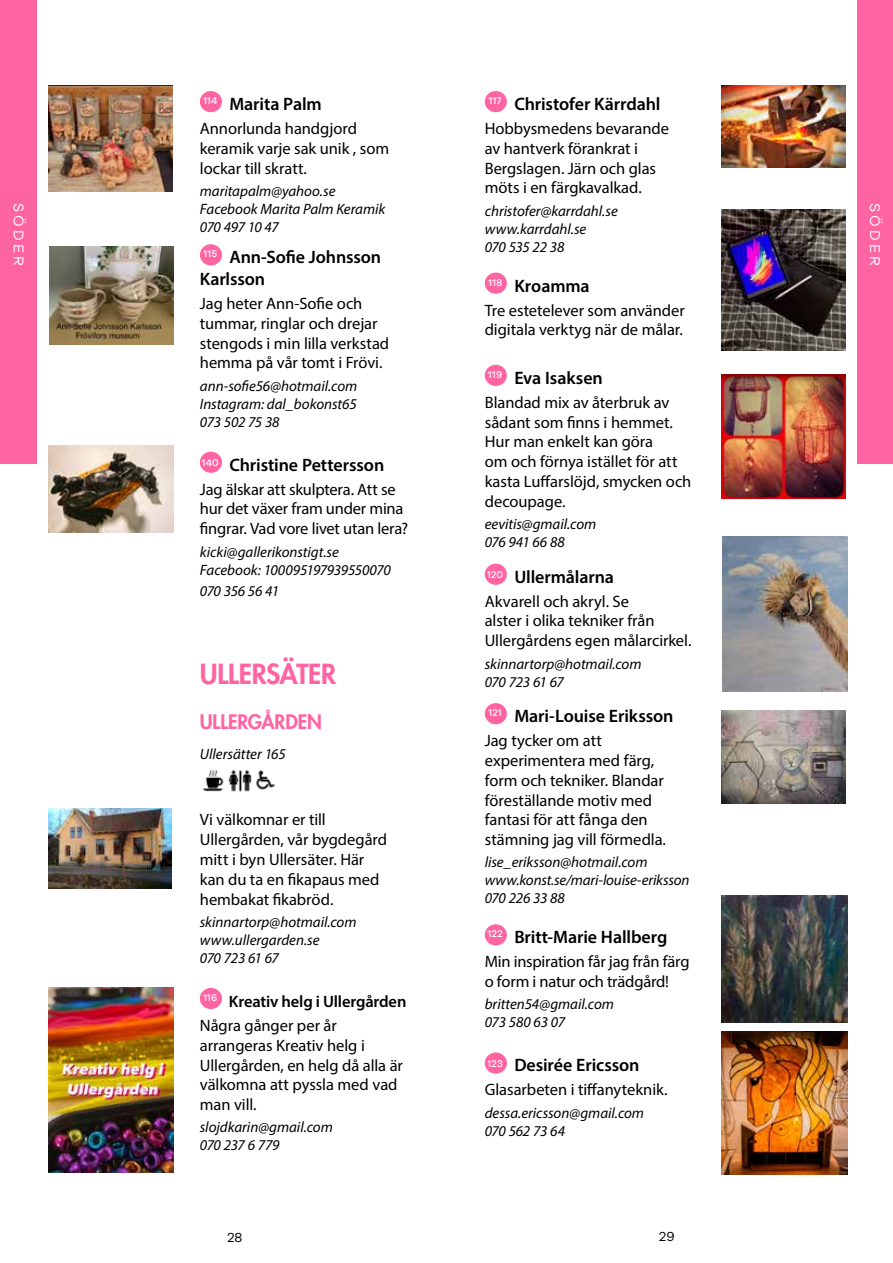
<style>
.page{position:relative;width:893px;height:1263px;background:#fff}
.page>*{position:absolute;margin:0;border:0;box-sizing:border-box;transform-origin:0 0}
.t1{font:800 27px "Futura Std";letter-spacing:-.01em;color:#ff64a2}
.t2{font:800 19.5px "Futura Std";letter-spacing:-.005em;color:#ff64a2}
.t3{font:600 18px/21.6px "Myriad Pro";letter-spacing:-.005em;color:#000}
.t4{font:16.5px/19.8px "Myriad Pro";letter-spacing:-.005em;color:#000}
.t5{font:600 16.5px/24px "Myriad Pro";letter-spacing:-.01em;color:#000}
.t6{font:italic 15px/18px "Myriad Pro";letter-spacing:-.005em;color:#000}
.t7{font:italic 15px "Myriad Pro";letter-spacing:-.03em;color:#000}
.t8{font:14.55px "Galano Grotesque";letter-spacing:.22em;color:#fff}
.t9{font:13.5px "Galano Grotesque";color:#000}
.s1{font-weight:400}
</style>
<div class="page">
<div style="left:0;top:0;width:37px;height:464px;background:#ff64a2"></div>
<div style="left:857px;top:0;width:36px;height:464px;background:#ff64a2"></div>
<div style="left:200px;top:91px;width:22px;height:21px;background:#ff64a2;border-radius:50%"></div>
<div style="left:200px;top:244px;width:22px;height:21px;background:#ff64a2;border-radius:50%"></div>
<div style="left:200px;top:452px;width:22px;height:21px;background:#ff64a2;border-radius:50%"></div>
<img style="left:202px;top:770px;width:22px;height:22px">
<img style="left:228px;top:770px;width:24px;height:22px">
<img style="left:256px;top:770px;width:19px;height:20px">
<div style="left:200px;top:988px;width:22px;height:21px;background:#ff64a2;border-radius:50%"></div>
<img style="left:49px;top:85px;width:124px;height:106px">
<img style="left:50px;top:246px;width:123px;height:99px">
<img style="left:49px;top:445px;width:124px;height:88px">
<img style="left:49px;top:809px;width:123px;height:79px">
<img style="left:49px;top:987px;width:125px;height:186px">
<div style="left:485px;top:91px;width:22px;height:21px;background:#ff64a2;border-radius:50%"></div>
<div style="left:485px;top:273px;width:22px;height:21px;background:#ff64a2;border-radius:50%"></div>
<div style="left:485px;top:365px;width:22px;height:21px;background:#ff64a2;border-radius:50%"></div>
<div style="left:485px;top:564px;width:22px;height:21px;background:#ff64a2;border-radius:50%"></div>
<div style="left:485px;top:703px;width:22px;height:21px;background:#ff64a2;border-radius:50%"></div>
<div style="left:485px;top:924px;width:22px;height:21px;background:#ff64a2;border-radius:50%"></div>
<div style="left:485px;top:1052px;width:22px;height:22px;background:#ff64a2;border-radius:50%"></div>
<img style="left:721px;top:85px;width:125px;height:83px">
<img style="left:721px;top:209px;width:125px;height:141px">
<img style="left:721px;top:375px;width:125px;height:123px">
<img style="left:722px;top:536px;width:125px;height:155px">
<img style="left:721px;top:710px;width:124px;height:93px">
<img style="left:721px;top:896px;width:126px;height:126px">
<img style="left:721px;top:1032px;width:126px;height:142px">
<p class="t3" style="left:489px;top:93px;width:173px"><sup>117</sup> Christofer Kärrdahl</p>
<p class="t4" style="left:485px;top:118px;width:186px">Hobbysmedens bevarande av hantverk förankrat i<br>Bergslagen. Järn och glas möts i en färgkavalkad.</p>
<p class="t6" style="left:485px;top:201px;width:135px">christofer@karrdahl.se www.karrdahl.se<br>070 535 22 38</p>
<p class="t3" style="left:488px;top:274px;width:103px"><sup>118</sup> Kroamma</p>
<p class="t4" style="left:485px;top:300px;width:202px">Tre estetelever som använder digitala verktyg när de målar.</p>
<p class="t3" style="left:488px;top:366px;width:116px"><sup>119</sup> Eva Isaksen</p>
<p class="t4" style="left:485px;top:392px;width:208px">Blandad mix av återbruk av sådant som finns i hemmet.<br>Hur man enkelt kan göra<br>om och förnya istället för att kasta Luffarslöjd, smycken och decoupage.</p>
<p class="t6" style="left:485px;top:515px;width:113px">eevitis@gmail.com<br>076 941 66 88</p>
<p class="t3" style="left:487px;top:565px;width:128px"><sup>120</sup> Ullermålarna</p>
<p class="t4" style="left:485px;top:591px;width:208px">Akvarell och akryl. Se<br>alster i olika tekniker från<br>Ullergårdens egen målarcirkel.</p>
<p class="t6" style="left:485px;top:654px;width:158px">skinnartorp@hotmail.com<br>070 723 61 67</p>
<p class="t3" style="left:489px;top:705px;width:186px"><sup>121</sup> Mari-Louise Eriksson</p>
<p class="t4" style="left:485px;top:730px;width:183px">Jag tycker om att experimentera med färg, form och tekniker. Blandar föreställande motiv med fantasi för att fånga den stämning jag vill förmedla.</p>
<p class="t6" style="left:485px;top:853px;width:206px">lise_eriksson@hotmail.com www.konst.se/mari-louise-eriksson<br>070 226 33 88</p>
<p class="t3" style="left:488px;top:926px;width:181px"><sup>122</sup> Britt-Marie Hallberg</p>
<p class="t4" style="left:485px;top:951px;width:206px">Min inspiration får jag från färg o form i natur och trädgård!</p>
<p class="t6" style="left:485px;top:995px;width:131px">britten54@gmail.com<br>073 580 63 07</p>
<p class="t3" style="left:488px;top:1054px;width:153px"><sup>123</sup> Desirée Ericsson</p>
<p class="t4" style="left:485px;top:1080px;width:184px">Glasarbeten i tiffanyteknik.</p>
<p class="t6" style="left:485px;top:1103px;width:161px">dessa.ericsson@gmail.com<br>070 562 73 64</p>
<p class="t3" style="left:203px;top:93px;width:120px"><sup>114</sup> Marita Palm</p>
<p class="t4" style="left:200px;top:118px;width:191px">Annorlunda handgjord keramik varje sak unik , som lockar till skratt.</p>
<p class="t6" style="left:200px;top:182px;width:187px">maritapalm@yahoo.se<br>Facebook Marita Palm Keramik<br>070 497 10 47</p>
<p class="t3" style="left:200px;top:246px;width:183px"><sup>115</sup> Ann-Sofie Johnsson<br>Karlsson</p>
<p class="t4" style="left:200px;top:293px;width:191px">Jag heter Ann-Sofie och tummar, ringlar och drejar stengods i min lilla verkstad hemma på vår tomt i Frövi.</p>
<p class="t6" style="left:200px;top:376px;width:159px;text-align:justify">ann-sofie56@hotmail.com Instagram: dal_bokonst65<br>073 502 75 38</p>
<p class="t3" style="left:202px;top:453px;width:184px"><sup>140</sup> Christine Pettersson</p>
<p class="t4" style="left:200px;top:479px;width:210px">Jag älskar att skulptera. Att se hur det växer fram under mina fingrar. Vad vore livet utan lera?</p>
<p class="t6" style="left:200px;top:542px;width:192px">kicki@gallerikonstigt.se<br>Facebook: 100095197939550070</p>
<p class="t7" style="left:200px;top:582px;width:81px">070 356 56 41</p>
<p class="t8" style="left:27px;top:203px;width:65px;rotate:90deg">SÖDER</p>
<p class="t8" style="left:884px;top:203px;width:65px;rotate:90deg">SÖDER</p>
<h1 class="t1" style="left:200px;top:657px;width:138px">ULLERSÄTER</h1>
<p class="t2" style="left:200px;top:709px;width:124px">ULLERGÅRDEN</p>
<p class="t6" style="left:200px;top:745px;width:87px">Ullersätter 165</p>
<p class="t4" style="left:200px;top:810px;width:189px">Vi välkomnar er till<br>Ullergården, vår bygdegård mitt i byn Ullersäter. Här kan du ta en fikapaus med hembakat fikabröd.</p>
<p class="t6" style="left:200px;top:912px;width:158px">skinnartorp@hotmail.com www.ullergarden.se<br>070 723 61 67</p>
<p class="t5" style="left:200px;top:989px;width:208px"><sup>116</sup> Kreativ helg i Ullergården<br><span class="s1">Några gånger per år</span></p>
<p class="t4" style="left:200px;top:1035px;width:205px">arrangeras Kreativ helg i<br>Ullergården, en helg då alla är välkomna att pyssla med vad man vill.</p>
<p class="t6" style="left:200px;top:1118px;width:135px">slojdkarin@gmail.com<br>070 237 6 779</p>
<p class="t9" style="left:227px;top:1230px;width:17px">28</p>
<p class="t9" style="left:659px;top:1228px;width:17px">29</p>
</div>
